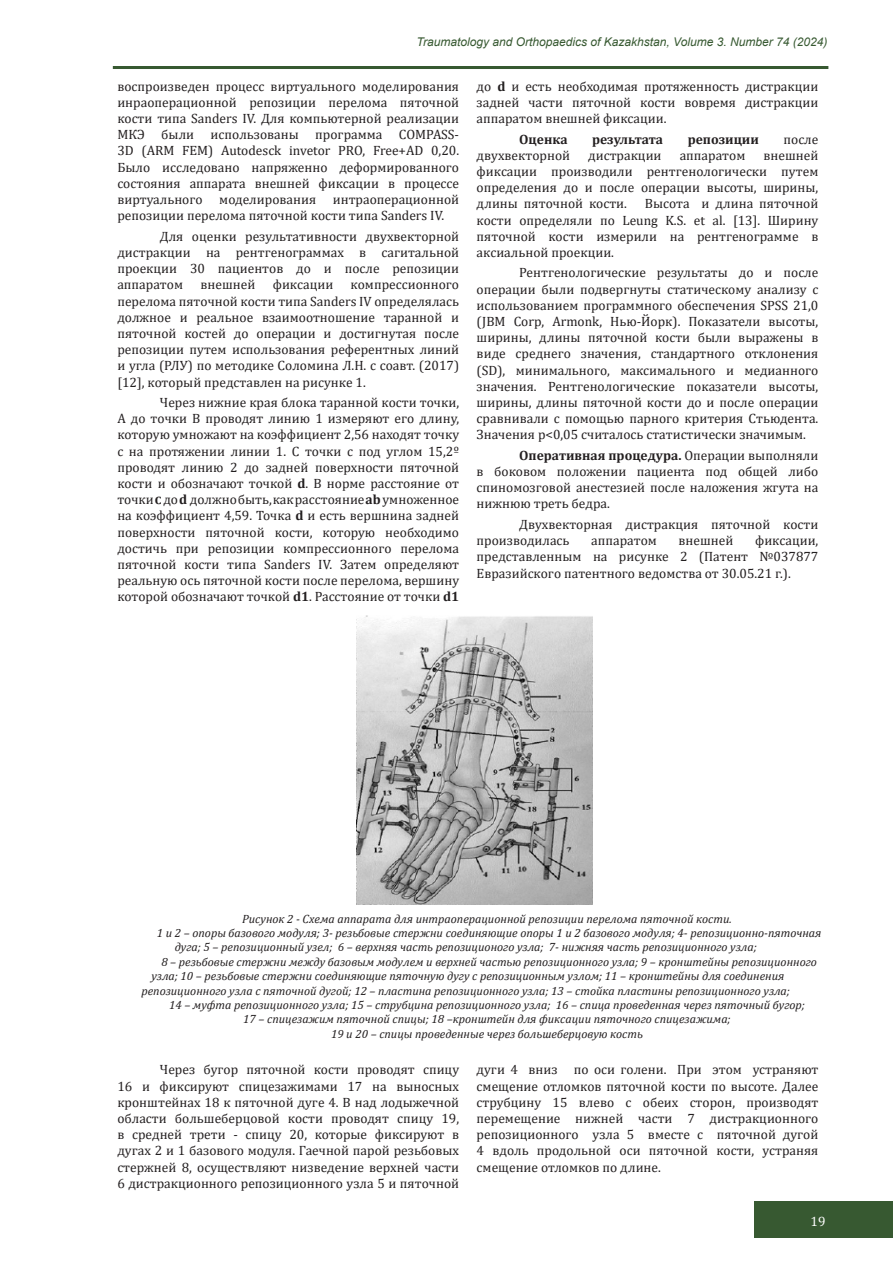
<style>
.page{position:relative;width:893px;height:1263px;background:#fff}
.page>*{position:absolute;margin:0;border:0;box-sizing:border-box;transform-origin:0 0}
.t1{font:13.5px/16.2px "Cambria";color:#231f20;text-align:justify}
.t2{font:700 13.5px "Cambria";color:#231f20}
.t3{font:13.5px "Cambria";color:#fff}
.Название_рисунка{font:italic 12px/14.4px "Cambria";color:#231f20}
.t4{font:italic 12px "Arial";color:#375931}
.s1{font-weight:700}
</style>
<div class="page">
<div style="left:754px;top:1202px;width:139px;height:36px;background:#375931"></div>
<hr style="left:113px;top:66px;width:715px;height:3px;background:#375931">
<img style="left:357px;top:615px;width:235px;height:289px">
<p class="t4" style="left:417px;top:34px;width:412px">Traumatology and Orthopаedics of Kazakhstan, Volume 3. Number 74 (2024)</p>
<p class="t1" style="left:117px;top:78px;width:343px">воспроизведен процесс виртуального моделирования инраоперационной репозиции перелома пяточной кости типа Sanders IV. Для компьютерной реализации МКЭ были использованы программа COMPASS-3D (ARM FEM) Autodesck invetor PRO, Free+AD 0,20.<br>Было исследовано напряженно деформированного состояния аппарата внешней фиксации в процессе виртуального моделирования интраоперационной репозиции перелома пяточной кости типа Sanders IV.</p>
<p class="t1" style="left:117px;top:228px;width:343px;text-indent:43px">Для оценки результативности двухвекторной дистракции на рентгенограммах в сагитальной проекции 30 пациентов до и после репозиции аппаратом</p>
<p class="t1" style="left:477px;top:78px;width:343px">до <span class="s1">d</span> и есть необходимая протяженность дистракции задней части пяточной кости вовремя дистракции аппаратом внешней фиксации.</p>
<p class="t2" style="left:519px;top:129px;width:50px">Оценка</p>
<p class="t2" style="left:592px;top:129px;width:73px">результата</p>
<p class="t2" style="left:688px;top:129px;width:73px">репозиции</p>
<p class="t1" style="left:783px;top:131px;width:36px">после</p>
<p class="t1" style="left:477px;top:147px;width:95px">двухвекторной</p>
<p class="t1" style="left:588px;top:147px;width:75px">дистракции</p>
<p class="t1" style="left:680px;top:147px;width:67px">аппаратом</p>
<p class="t1" style="left:477px;top:147px;width:343px;text-indent:287px">внешней фиксации производили рентгенологически путем определения до и после операции высоты, ширины, длины пяточной кости.</p>
<p class="t1" style="left:477px;top:196px;width:343px;text-indent:168px">Высота и длина пяточной кости определяли по Leung K.S. et al. [13]. Ширину пяточной кости измерили на рентгенограмме в аксиальной проекции.</p>
<p class="t1" style="left:477px;top:265px;width:343px;text-indent:43px">Рентгенологические результаты до и после операции были подвергнуты статическому анализу с использованием программного обеспечения SPSS 21,0 (JBM Corp, Armonk, Нью-Йорк). Показатели высоты, ширины, длины пяточной кости были выражены в виде среднего значения, стандартного отклонения (SD), минимального, максимального и медианного значения. Рентгенологические показатели высоты, ширины, длины пяточной кости до и после операции сравнивали с помощью парного критерия Стьюдента.<br>Значения р&lt;0,05 считалось статистически значимым.</p>
<p class="t1" style="left:477px;top:447px;width:343px;text-indent:43px"><span class="s1">Оперативная процедура.</span> Операции выполняли в боковом положении пациента под общей либо спиномозговой анестезией после наложения жгута на нижнюю треть бедра.</p>
<p class="t1" style="left:477px;top:516px;width:343px;text-indent:43px">Двухвекторная дистракция пяточной кости производилась</p>
<p class="t1" style="left:200px;top:277px;width:56px">внешней</p>
<p class="t1" style="left:273px;top:277px;width:62px">фиксации</p>
<p class="t1" style="left:117px;top:277px;width:343px;text-indent:233px">компрессионного перелома пяточной кости типа Sanders IV определялась должное и реальное взаимоотношение таранной и пяточной костей до операции и достигнутая после репозиции путем использования референтных линий и угла (РЛУ) по методике Соломина Л.Н. с соавт. (2017) [12], который представлен на рисунке 1.</p>
<p class="t1" style="left:117px;top:394px;width:343px;text-indent:43px">Через нижние края блока таранной кости точки, А до точки B проводят линию 1 измеряют его длину, которую умножают на коэффициент 2,56 находят точку с на протяжении линии 1. С точки с под углом 15,2º проводят линию 2 до задней поверхности пяточной кости и обозначают точкой <span class="s1">d</span>. В норме расстояние от точки <span class="s1">c</span> до <span class="s1">d</span> должно быть, как расстояние <span class="s1">ab</span> умноженное на коэффициент 4,59. Точка <span class="s1">d</span> и есть вершнина задней поверхности пяточной кости, которую необходимо достичь при репозиции компрессионного перелома пяточной кости типа Sanders IV. Затем определяют реальную ось пяточной кости после перелома, вершину которой обозначают точкой <span class="s1">d1</span>. Расстояние от точки <span class="s1">d1</span></p>
<p class="t1" style="left:477px;top:532px;width:343px;text-indent:278px">фиксации, представленным на рисунке 2 (Патент №037877<br>Евразийского патентного ведомства от 30.05.21 г.).</p>
<p class="t1" style="left:591px;top:532px;width:67px">аппаратом</p>
<p class="t1" style="left:679px;top:532px;width:56px">внешней</p>
<p class="Название_рисунка" style="left:242px;top:911px;width:491px">Рисунок 2 - Схема аппарата для интраоперационной репозиции перелома пяточной кости.</p>
<p class="Название_рисунка" style="left:175px;top:925px;width:648px;text-indent:-18px">1 и 2 – опоры базового модуля; 3- резьбовые стержни соединяющие опоры 1 и 2 базового модуля; 4- репозиционно-пяточная дуга; 5 – репозиционный узел; 6 – верхняя часть репозиционого узла; 7- нижняя часть репозиционного узла;</p>
<p class="Название_рисунка" style="left:161px;top:954px;width:657px">8 – резьбовые стержни между базовым модулем и верхней частью репозиционного узла; 9 – кронштейны репозиционного</p>
<p class="Название_рисунка" style="left:151px;top:968px;width:634px">узла; 10 – резьбовые стержни соединяющие пяточную дугу с репозиционным узлом; 11 – кронштейны для соединения</p>
<p class="Название_рисунка" style="left:141px;top:983px;width:650px">репозиционного узла с пяточной дугой; 12 – пластина репозиционного узла; 13 – стойка пластины репозиционного узла;</p>
<p class="Название_рисунка" style="left:169px;top:997px;width:637px">14 – муфта репозиционного узла; 15 – струбцина репозиционного узла; 16 – спица проведенная через пяточный бугор;</p>
<p class="Название_рисунка" style="left:243px;top:1011px;width:489px">17 – спицезажим пяточной спицы; 18 –кронштейн для фиксации пяточного спицезажима;</p>
<p class="Название_рисунка" style="left:331px;top:1026px;width:314px">19 и 20 – спицы проведенные через большеберцовую кость</p>
<p class="t1" style="left:117px;top:1062px;width:343px;text-indent:43px">Через бугор пяточной кости проводят спицу 16 и фиксируют спицезажимами 17 на выносных кронштейнах 18 к пяточной дуге 4. В над лодыжечной области большеберцовой кости проводят спицу 19, в средней трети - спицу 20, которые фиксируют в дугах 2 и 1 базового модуля. Гаечной парой резьбовых стержней 8, осуществляют низведение верхней части 6 дистракционного репозиционного узла 5 и пяточной</p>
<p class="t1" style="left:477px;top:1062px;width:343px">дуги 4 вниз по оси голени. При этом устраняют смещение отломков пяточной кости по высоте. Далее струбцину 15 влево с обеих сторон, производят перемещение нижней части 7 дистракционного репозиционного узла 5 вместе с пяточной дугой 4 вдоль продольной оси пяточной кости, устраняя смещение отломков по длине.</p>
<p class="t3" style="left:811px;top:1213px;width:17px">19</p>
</div>
